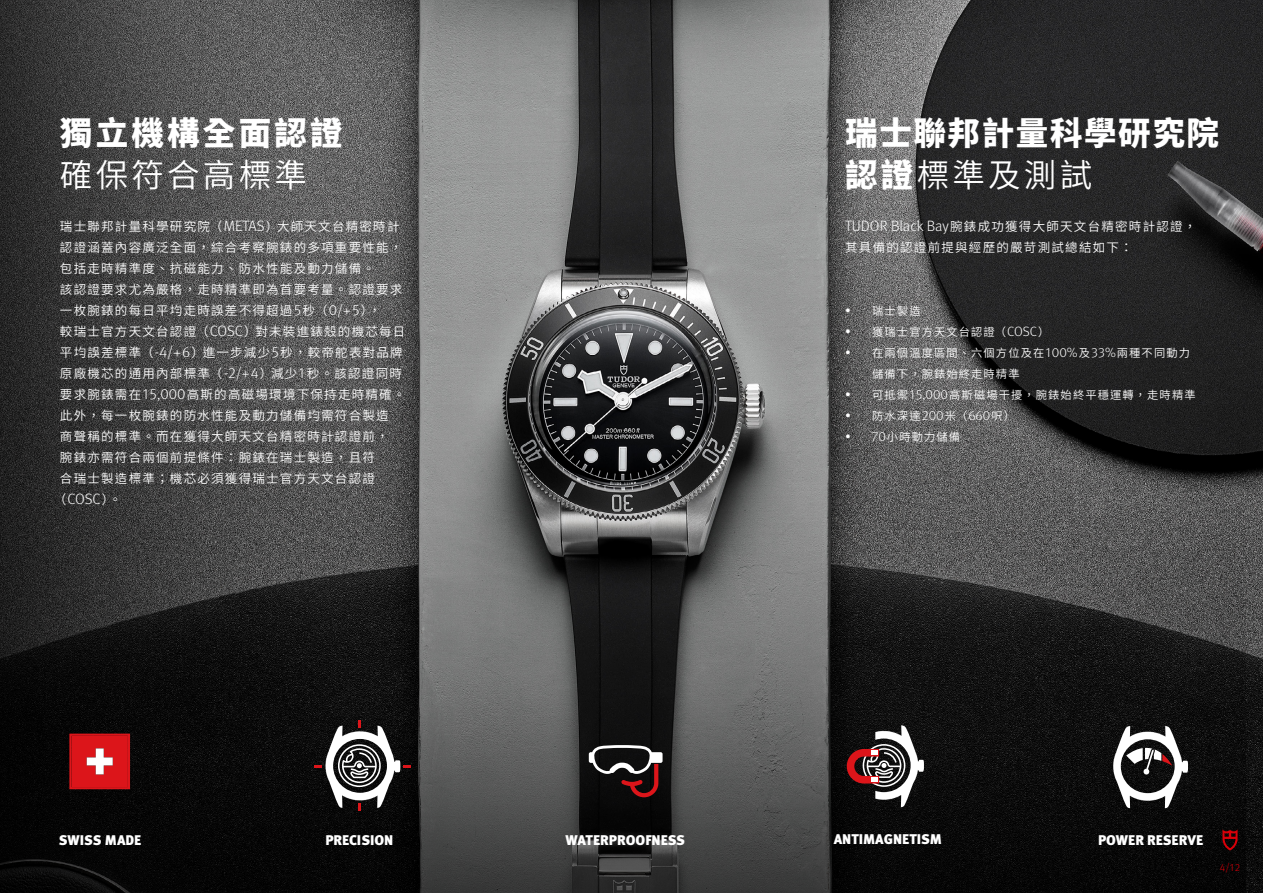
<style>
.page{position:relative;width:1263px;height:893px;background:#fff}
.page>*{position:absolute;margin:0;border:0;box-sizing:border-box;transform-origin:0 0}
.t1{font:900 32.55px/42px "Noto Sans CJ Ktc";letter-spacing:.05em;color:#fff}
.t2{font:900 32.55px "Noto Sans CJ Ktc";letter-spacing:.1em;color:#fff}
.t3{font:600 32.55px "Noto Sans CJ Ktc";letter-spacing:.1em;color:#fff}
.t4{font:300 15px "Meta Pro";color:#fff}
.t5{font:900 14.1px "Meta Pro";color:#fff}
.t6{font:900 13.95px "Meta Pro";color:#fff}
.t7{font:600 12.45px/21px "Noto Sans CJ Ktc";letter-spacing:.1em;color:#fff}
.t8{font:600 11.25px/21px "Noto Sans CJ Ktc";letter-spacing:.1em;color:#fff}
.t9{font:300 10.5px "Meta Pro";color:#da0009}
.s1{font-family:"Meta Pro";font-weight:300;font-size:15px}
.s2{font-family:"Noto Sans CJ Ktc";font-weight:600;font-size:12.45px}
.s3{font-weight:600}
.s4{font-family:"Meta Pro";font-weight:300;font-size:13.5px}
</style>
<div class="page">
<img style="left:621px;top:0;width:642px;height:893px">
<img style="left:0;top:0;width:621px;height:283px">
<img style="left:0;top:283px;width:1245px;height:610px">
<svg style="left:69px;top:734px;width:61px;height:55px;background:#da2d31"></svg>
<svg style="left:589px;top:745px;width:73px;height:52px;background:#443434"></svg>
<svg style="left:1113px;top:726px;width:75px;height:82px"></svg>
<svg style="left:847px;top:725px;width:77px;height:82px"></svg>
<svg style="left:315px;top:721px;width:95px;height:90px"></svg>
<svg style="left:1222px;top:829px;width:15px;height:21px"></svg>
<h1 class="t2" style="left:60px;top:115px;width:284px">獨立機構全面認證</h1>
<h1 class="t3" style="left:60px;top:157px;width:248px">確保符合高標準</h1>
<p class="t7" style="left:60px;top:216px;width:347px">瑞士聯邦計量科學研究院（<span class="s1">METAS</span>）大師天文台精密時計認證涵蓋內容廣泛全面，綜合考察腕錶的多項重要性能，包括走時精準度、抗磁能力、防水性能及動力儲備。<br>該認證要求尤為嚴格，走時精準即為首要考量。認證要求一枚腕錶的每日平均走時誤差不得超過<span class="s1">5</span>秒（<span class="s1">0/+5</span>），<br>較瑞士官方天文台認證（<span class="s1">COSC</span>）對未裝進錶殼的機芯每日平均誤差標準（<span class="s1">-4/+6</span>）進一步減少<span class="s1">5</span>秒，較帝舵表對品牌原廠機芯的通用內部標準（<span class="s1">-2/+4</span>）減少<span class="s1">1</span>秒。該認證同時要求腕錶需在<span class="s1">15,000</span>高斯的高磁場環境下保持走時精確。此外，每一枚腕錶的防水性能及動力儲備均需符合製造<br>商聲稱的標準。而在獲得大師天文台精密時計認證前，<br>腕錶亦需符合兩個前提條件：腕錶在瑞士製造，且符<br>合瑞士製造標準；機芯必須獲得瑞士官方天文台認證</p>
<p class="t4" style="left:54px;top:488px;width:70px"><span class="s2">（</span>COSC<span class="s2">）。</span></p>
<h1 class="t1" style="left:845px;top:113px;width:375px">瑞士聯邦計量科學研究院認證<span class="s3">標準及測試</span></h1>
<p class="t7" style="left:845px;top:216px;width:353px"><span class="s1">TUDOR Black Bay</span>腕錶成功獲得大師天文台精密時計認證，其具備的認證前提與經歷的嚴苛測試總結如下：</p>
<p class="t8" style="left:845px;top:300px;width:77px"><span class="s4">•</span> 瑞士製造</p>
<p class="t8" style="left:845px;top:321px;width:206px"><span class="s4">•</span> 獲瑞士官方天文台認證（<span class="s4">COSC</span>）</p>
<p class="t8" style="left:872px;top:342px;width:319px;text-indent:-27px"><span class="s4">•</span> 在兩個溫度區間、六個方位及在<span class="s4">100%</span>及<span class="s4">33%</span>兩種不同動力儲備下，腕錶始終走時精準</p>
<p class="t8" style="left:845px;top:384px;width:352px"><span class="s4">•</span> 可抵禦<span class="s4">15,000</span>高斯磁場干擾，腕錶始終平穩運轉，走時精準</p>
<p class="t8" style="left:845px;top:405px;width:171px"><span class="s4">•</span> 防水深達<span class="s4">200</span>米（<span class="s4">660</span>呎）</p>
<p class="t8" style="left:845px;top:426px;width:116px"><span class="s4">• 70</span>小時動力儲備</p>
<p class="t6" style="left:59px;top:829px;width:84px">SWISS MADE</p>
<p class="t5" style="left:325px;top:829px;width:70px">PRECISION</p>
<p class="t5" style="left:565px;top:829px;width:121px">WATERPROOFNESS</p>
<p class="t5" style="left:834px;top:827px;width:110px">ANTIMAGNETISM</p>
<p class="t5" style="left:1098px;top:829px;width:107px">POWER RESERVE</p>
<p class="t9" style="left:1219px;top:859px;width:23px">4/12</p>
<p class="t9" style="left:1220px;top:860px;width:22px">4/12</p>
</div>
